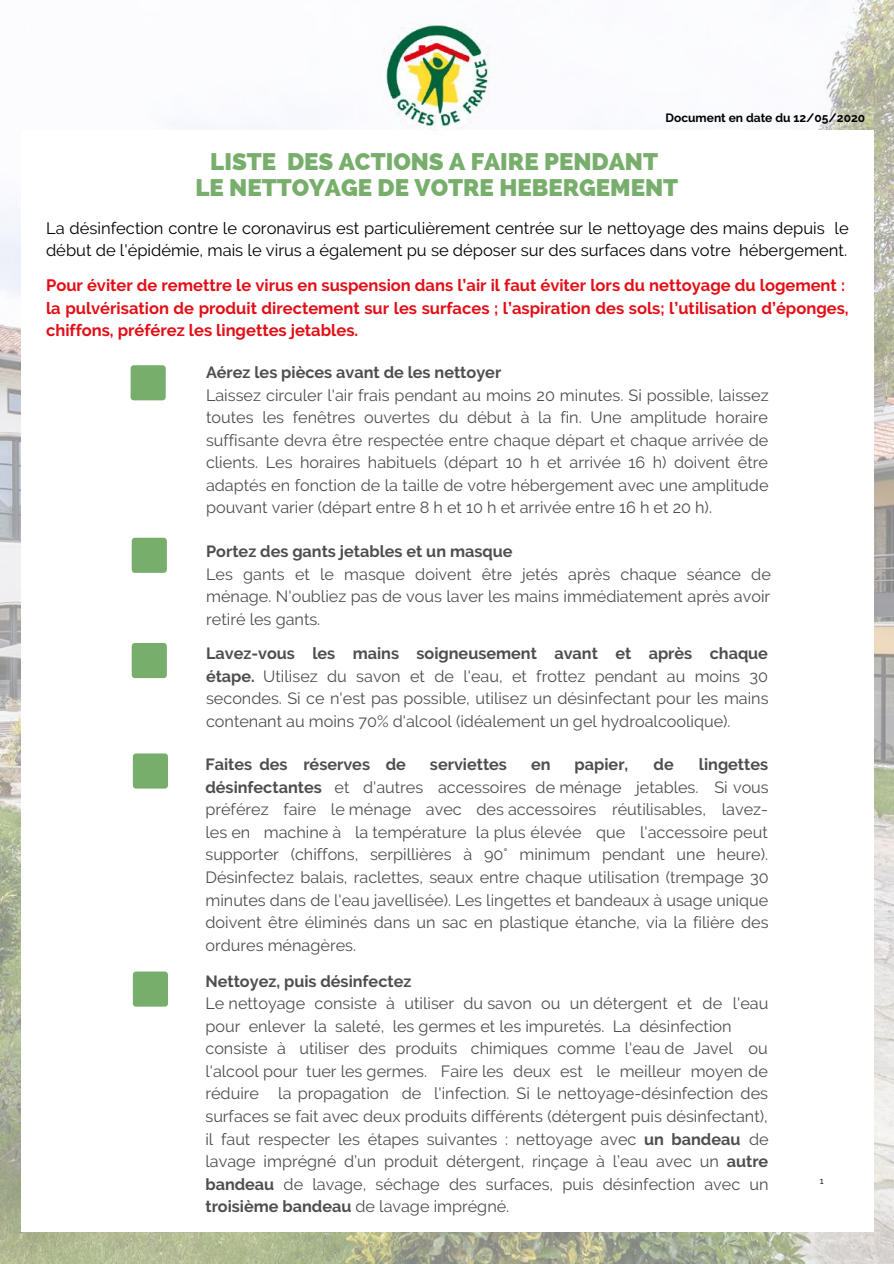
<style>
.page{position:relative;width:894px;height:1264px;background:#fff}
.page>*{position:absolute;margin:0;border:0;box-sizing:border-box;transform-origin:0 0}
.t1{font:800 24px/26px "Raleway";color:#78ae6b;text-align:center}
.t2{font:700 16.5px/22.5px "Raleway";color:#e40d15}
.t3{font:16.5px/22.5px "Raleway";color:#000}
.t4{font:16.2px/22.5px "Raleway";color:#4e4e4e;text-align:justify}
.t5{font:700 16.2px "Raleway";color:#4e4e4e}
.t6{font:700 12px "Raleway";color:#000}
.t7{font:9px "Raleway";color:#000}
.s1{font-weight:700}
</style>
<div class="page">
<img style="left:0;top:0;width:893px;height:1263px">
<div style="left:21px;top:203px;width:851px;height:964px;background:#fff"></div>
<div style="left:21px;top:130px;width:851px;height:73px;background:#fff"></div>
<div style="left:21px;top:1167px;width:851px;height:64px;background:#fff"></div>
<svg style="left:130px;top:365px;width:36px;height:35px"></svg>
<svg style="left:132px;top:537px;width:35px;height:36px"></svg>
<svg style="left:132px;top:643px;width:35px;height:35px"></svg>
<svg style="left:133px;top:753px;width:35px;height:35px"></svg>
<svg style="left:133px;top:971px;width:35px;height:35px"></svg>
<img style="left:370px;top:10px;width:132px;height:121px">
<p class="t6" style="left:665px;top:110px;width:201px">Document en date du 12/05/2020</p>
<h1 class="t1" style="left:195px;top:148px;width:484px">LISTE DES ACTIONS A FAIRE PENDANT<br>LE NETTOYAGE DE VOTRE HEBERGEMENT</h1>
<p class="t3" style="left:46px;top:216px;width:804px">La désinfection contre le coronavirus est particulièrement centrée sur le nettoyage des mains depuis le début de l'épidémie, mais le virus a également pu se déposer sur des surfaces dans votre hébergement.</p>
<p class="t2" style="left:46px;top:274px;width:804px">Pour éviter de remettre le virus en suspension dans l’air il faut éviter lors du nettoyage du logement : la pulvérisation de produit directement sur les surfaces ; l’aspiration des sols; l’utilisation d’éponges, chiffons, préférez les lingettes jetables.</p>
<p class="t5" style="left:206px;top:363px;width:297px">Aérez les pièces avant de les nettoyer</p>
<p class="t4" style="left:206px;top:383px;width:564px">Laissez circuler l'air frais pendant au moins 20 minutes. Si possible, laissez toutes les fenêtres ouvertes du début à la fin. Une amplitude horaire suffisante devra être respectée entre chaque départ et chaque arrivée de clients. Les horaires habituels (départ 10 h et arrivée 16 h) doivent être adaptés en fonction de la taille de votre hébergement avec une amplitude pouvant varier (départ entre 8 h et 10 h et arrivée entre 16 h et 20 h).</p>
<p class="t5" style="left:206px;top:542px;width:308px">Portez des gants jetables et un masque</p>
<p class="t4" style="left:206px;top:562px;width:566px">Les gants et le masque doivent être jetés après chaque séance de ménage. N'oubliez pas de vous laver les mains immédiatement après avoir retiré les gants.</p>
<p class="t4" style="left:206px;top:642px;width:564px"><span class="s1">Lavez-vous les mains soigneusement avant et après chaque étape.</span> Utilisez du savon et de l'eau, et frottez pendant au moins 30 secondes. Si ce n'est pas possible, utilisez un désinfectant pour les mains contenant au moins 70% d'alcool (idéalement un gel hydroalcoolique).</p>
<p class="t4" style="left:205px;top:753px;width:564px;text-indent:493px"><span class="s1">lingettes désinfectantes</span> et d'autres accessoires de ménage jetables. Si vous préférez faire le ménage avec des accessoires réutilisables, lavez&shy;les en machine à la température la plus élevée que l'accessoire peut supporter (chiffons, serpillières à 90° minimum pendant une heure).<br>Désinfectez balais, raclettes, seaux entre chaque utilisation (trempage 30 minutes dans de l'eau javellisée). Les lingettes et bandeaux à usage unique doivent être éliminés dans un sac en plastique étanche, via la filière des ordures ménagères.</p>
<p class="t5" style="left:205px;top:971px;width:207px">Nettoyez, puis désinfectez</p>
<p class="t4" style="left:205px;top:992px;width:564px;text-align:left">Le nettoyage consiste à utiliser du savon ou un détergent et de l'eau pour enlever la saleté, les germes et les impuretés. La désinfection consiste à utiliser des produits chimiques comme l'eau de Javel ou l'alcool pour tuer les germes. Faire les deux est le meilleur moyen de réduire la propagation de l'infection. Si le nettoyage-désinfection des surfaces se fait avec deux produits différents (détergent puis désinfectant), il faut respecter les étapes suivantes : nettoyage avec <span class="s1">un bandeau</span> de lavage imprégné d’un produit détergent, rinçage à l’eau avec un <span class="s1">autre bandeau</span> de lavage, séchage des surfaces, puis désinfection avec un <span class="s1">troisième bandeau</span> de lavage imprégné.</p>
<p class="t5" style="left:205px;top:755px;width:202px">Faites des réserves de</p>
<p class="t5" style="left:430px;top:755px;width:78px">serviettes</p>
<p class="t5" style="left:531px;top:755px;width:21px">en</p>
<p class="t5" style="left:574px;top:755px;width:55px">papier,</p>
<p class="t5" style="left:653px;top:755px;width:22px">de</p>
<p class="t7" style="left:819px;top:1175px;width:5px">1</p>
</div>
